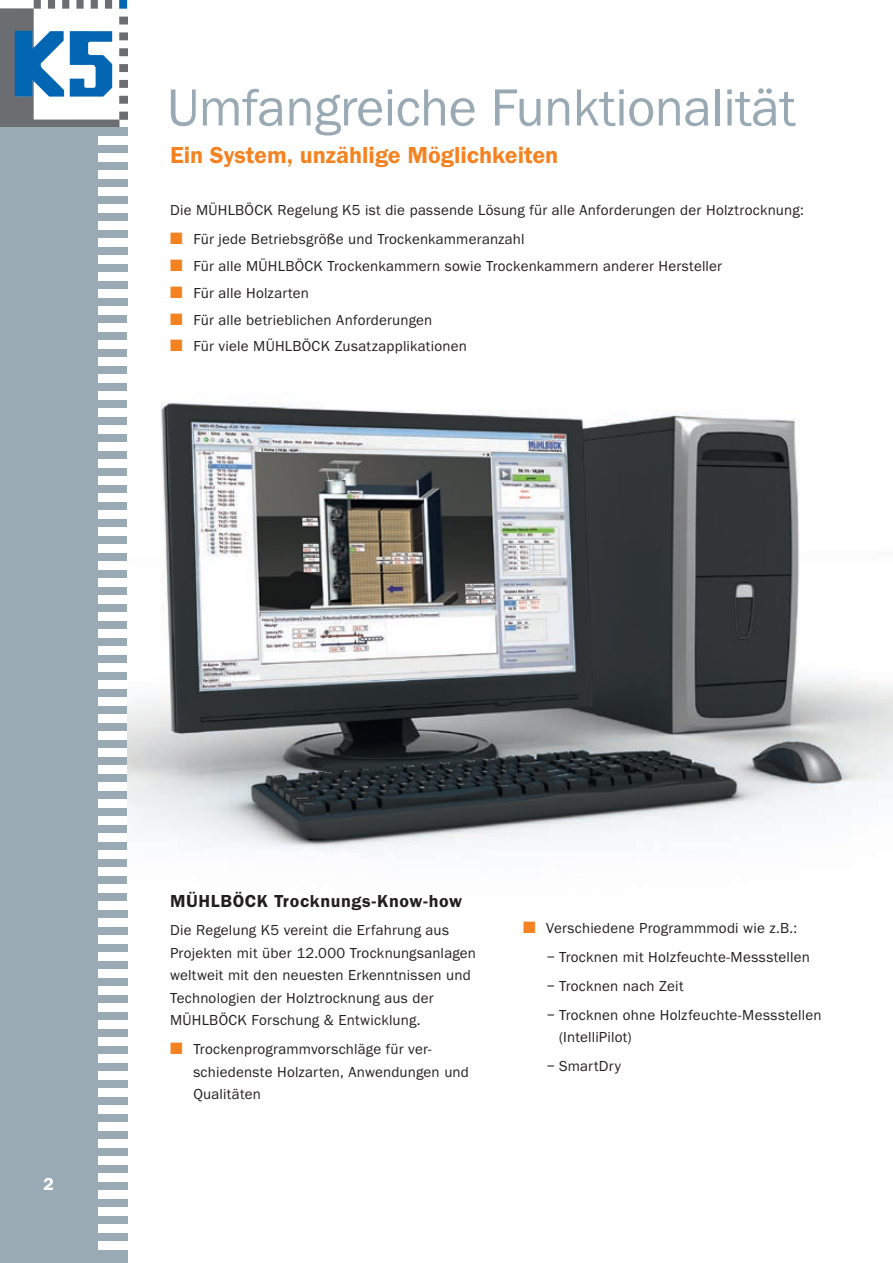
<style>
.page{position:relative;width:893px;height:1263px;background:#fff}
.page>*{position:absolute;margin:0;border:0;box-sizing:border-box;transform-origin:0 0}
.t1{font:54px "Franklin Gothic CEEF";letter-spacing:-.01em;color:#9aaab4}
.t2{font:600 24px "Franklin Gothic CEEF";color:#f58220}
.t3{font:600 18px "Franklin Gothic CEEF";letter-spacing:.03em;color:#231f20}
.t4{font:600 18px "Franklin Gothic CEEF";color:#fff}
.t5{font:15px/22.5px "Franklin Gothic CEEF";letter-spacing:.015em;color:#231f20}
.s1{color:#f58220}
</style>
<div class="page">
<svg style="left:0;top:0;width:128px;height:128px"></svg>
<div style="left:0;top:128px;width:128px;height:1135px;background:#9aaab4"></div>
<div style="left:98px;top:136px;width:30px;height:9px;background:#fff"></div>
<div style="left:98px;top:153px;width:30px;height:9px;background:#fff"></div>
<div style="left:98px;top:170px;width:30px;height:9px;background:#fff"></div>
<div style="left:98px;top:187px;width:30px;height:9px;background:#fff"></div>
<div style="left:98px;top:204px;width:30px;height:9px;background:#fff"></div>
<div style="left:98px;top:221px;width:30px;height:9px;background:#fff"></div>
<div style="left:98px;top:238px;width:30px;height:9px;background:#fff"></div>
<div style="left:98px;top:255px;width:30px;height:9px;background:#fff"></div>
<div style="left:98px;top:272px;width:30px;height:9px;background:#fff"></div>
<div style="left:98px;top:289px;width:30px;height:9px;background:#fff"></div>
<div style="left:98px;top:306px;width:30px;height:9px;background:#fff"></div>
<div style="left:98px;top:323px;width:30px;height:9px;background:#fff"></div>
<div style="left:98px;top:340px;width:30px;height:9px;background:#fff"></div>
<div style="left:98px;top:357px;width:30px;height:9px;background:#fff"></div>
<div style="left:98px;top:374px;width:30px;height:9px;background:#fff"></div>
<div style="left:98px;top:391px;width:30px;height:9px;background:#fff"></div>
<div style="left:98px;top:408px;width:30px;height:9px;background:#fff"></div>
<div style="left:98px;top:425px;width:30px;height:9px;background:#fff"></div>
<div style="left:98px;top:442px;width:30px;height:9px;background:#fff"></div>
<div style="left:98px;top:459px;width:30px;height:9px;background:#fff"></div>
<div style="left:98px;top:476px;width:30px;height:9px;background:#fff"></div>
<div style="left:98px;top:493px;width:30px;height:9px;background:#fff"></div>
<div style="left:98px;top:510px;width:30px;height:9px;background:#fff"></div>
<div style="left:98px;top:527px;width:30px;height:9px;background:#fff"></div>
<div style="left:98px;top:544px;width:30px;height:9px;background:#fff"></div>
<div style="left:98px;top:561px;width:30px;height:9px;background:#fff"></div>
<div style="left:98px;top:578px;width:30px;height:9px;background:#fff"></div>
<div style="left:98px;top:595px;width:30px;height:9px;background:#fff"></div>
<div style="left:98px;top:612px;width:30px;height:9px;background:#fff"></div>
<div style="left:98px;top:629px;width:30px;height:9px;background:#fff"></div>
<div style="left:98px;top:646px;width:30px;height:9px;background:#fff"></div>
<div style="left:98px;top:663px;width:30px;height:9px;background:#fff"></div>
<div style="left:98px;top:680px;width:30px;height:9px;background:#fff"></div>
<div style="left:98px;top:697px;width:30px;height:9px;background:#fff"></div>
<div style="left:98px;top:714px;width:30px;height:9px;background:#fff"></div>
<div style="left:98px;top:731px;width:30px;height:9px;background:#fff"></div>
<div style="left:98px;top:748px;width:30px;height:9px;background:#fff"></div>
<div style="left:98px;top:765px;width:30px;height:9px;background:#fff"></div>
<div style="left:98px;top:782px;width:30px;height:9px;background:#fff"></div>
<div style="left:98px;top:799px;width:30px;height:9px;background:#fff"></div>
<div style="left:98px;top:816px;width:30px;height:9px;background:#fff"></div>
<div style="left:98px;top:833px;width:30px;height:9px;background:#fff"></div>
<div style="left:98px;top:850px;width:30px;height:9px;background:#fff"></div>
<div style="left:98px;top:867px;width:30px;height:9px;background:#fff"></div>
<div style="left:98px;top:884px;width:30px;height:9px;background:#fff"></div>
<div style="left:98px;top:901px;width:30px;height:9px;background:#fff"></div>
<div style="left:98px;top:918px;width:30px;height:9px;background:#fff"></div>
<div style="left:98px;top:935px;width:30px;height:9px;background:#fff"></div>
<div style="left:98px;top:952px;width:30px;height:9px;background:#fff"></div>
<div style="left:98px;top:969px;width:30px;height:9px;background:#fff"></div>
<div style="left:98px;top:986px;width:30px;height:9px;background:#fff"></div>
<div style="left:98px;top:1003px;width:30px;height:9px;background:#fff"></div>
<div style="left:98px;top:1020px;width:30px;height:9px;background:#fff"></div>
<div style="left:98px;top:1037px;width:30px;height:9px;background:#fff"></div>
<div style="left:98px;top:1054px;width:30px;height:9px;background:#fff"></div>
<div style="left:98px;top:1071px;width:30px;height:9px;background:#fff"></div>
<div style="left:98px;top:1089px;width:30px;height:8px;background:#fff"></div>
<div style="left:98px;top:1106px;width:30px;height:8px;background:#fff"></div>
<div style="left:98px;top:1123px;width:30px;height:8px;background:#fff"></div>
<div style="left:98px;top:1140px;width:30px;height:8px;background:#fff"></div>
<div style="left:98px;top:1157px;width:30px;height:8px;background:#fff"></div>
<div style="left:98px;top:1174px;width:30px;height:8px;background:#fff"></div>
<div style="left:98px;top:1191px;width:30px;height:8px;background:#fff"></div>
<div style="left:98px;top:1208px;width:30px;height:8px;background:#fff"></div>
<div style="left:98px;top:1225px;width:30px;height:8px;background:#fff"></div>
<div style="left:98px;top:1242px;width:30px;height:8px;background:#fff"></div>
<img style="left:128px;top:401px;width:765px;height:450px">
<h1 class="t1" style="left:167px;top:78px;width:630px">Umfangreiche Funktionalität</h1>
<h2 class="t2" style="left:170px;top:141px;width:390px">Ein System, unzählige Möglichkeiten</h2>
<p class="t5" style="left:170px;top:199px;width:635px">Die MÜHLBÖCK Regelung K5 ist die passende Lösung für alle Anforderungen der Holztrocknung:</p>
<p class="t5" style="left:170px;top:228px;width:356px"><span class="s1">■</span> Für jede Betriebsgröße und Trockenkammeranzahl</p>
<p class="t5" style="left:170px;top:255px;width:554px"><span class="s1">■</span> Für alle MÜHLBÖCK Trockenkammern sowie Trockenkammern anderer Hersteller</p>
<p class="t5" style="left:170px;top:282px;width:140px"><span class="s1">■</span> Für alle Holzarten</p>
<p class="t5" style="left:170px;top:308px;width:264px"><span class="s1">■</span> Für alle betrieblichen Anforderungen</p>
<p class="t5" style="left:170px;top:335px;width:298px"><span class="s1">■</span> Für viele MÜHLBÖCK Zusatzapplikationen</p>
<p class="t4" style="left:44px;top:1174px;width:12px">2</p>
<p class="t3" style="left:170px;top:890px;width:293px">MÜHLBÖCK Trocknungs-Know-how</p>
<p class="t5" style="left:170px;top:919px;width:307px">Die Regelung K5 vereint die Erfahrung aus Projekten mit über 12.000 Trocknungsanlagen weltweit mit den neuesten Erkenntnissen und Technologien der Holztrocknung aus der MÜHLBÖCK Forschung &amp; Entwicklung.</p>
<p class="t5" style="left:193px;top:1038px;width:277px;text-indent:-23px"><span class="s1">■</span> Trockenprogrammvorschläge für ver&shy;schiedenste Holzarten, Anwendungen und<br>Qualitäten</p>
<p class="t5" style="left:523px;top:917px;width:276px"><span class="s1">■</span> Verschiedene Programmmodi wie z.B.:</p>
<p class="t5" style="left:547px;top:946px;width:264px">– Trocknen mit Holzfeuchte-Messstellen</p>
<p class="t5" style="left:547px;top:975px;width:138px">– Trocknen nach Zeit</p>
<p class="t5" style="left:559px;top:1004px;width:264px;text-indent:-12px">– Trocknen ohne Holzfeuchte-Messstellen (IntelliPilot)</p>
<p class="t5" style="left:547px;top:1055px;width:75px">– SmartDry</p>
</div>
